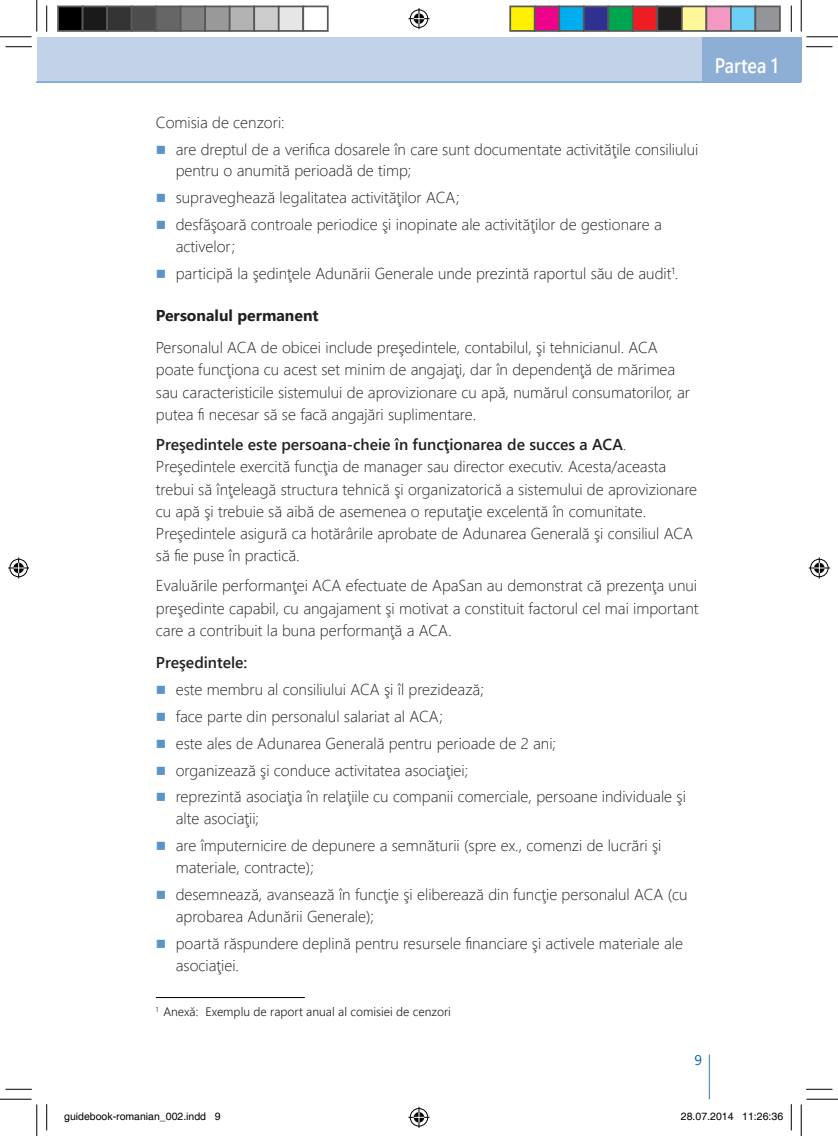
<style>
.page{position:relative;width:838px;height:1136px;background:#fff}
.page>*{position:absolute;margin:0;border:0;box-sizing:border-box;transform-origin:0 0}
.Part_No_01{font:600 21px "Segoe UI";color:#fff;scale:.85 1}
.Indent_01{font:300 15.75px/21.9px "Segoe UI";color:#231f20}
.Body_01{font:300 15.75px/22.2px "Segoe UI";color:#231f20}
.Subhead_01{font:700 15.75px "Segoe UI";color:#231f20}
.Body_01-2{font:600 15.75px "Segoe UI";color:#231f20}
.t1{font:14px "Segoe UI";color:#0068a9}
.Footnote_01{font:300 12.25px "Segoe UI";color:#231f20}
.t2{font:10.5px "Helvetica";color:#000}
.s1{color:#5b94c6}
.s2{font-weight:600}
</style>
<div class="page">
<hr style="left:708px;top:1054px;width:2px;height:44px;background:#5b94c6">
<div style="left:37px;top:37px;width:764px;height:44px;background:#c2d3e9"></div>
<hr style="left:37px;top:81px;width:764px;height:2px;background:#5b94c6">
<hr style="left:156px;top:996px;width:149px;height:1px;background:#000">
<div style="left:701px;top:37px;width:100px;height:44px;background:#8dafd6"></div>
<svg style="left:6px;top:46px;width:26px;height:1px"></svg>
<svg style="left:806px;top:46px;width:26px;height:1px"></svg>
<svg style="left:6px;top:1088px;width:26px;height:1px"></svg>
<svg style="left:806px;top:1088px;width:26px;height:1px"></svg>
<svg style="left:46px;top:6px;width:1px;height:26px"></svg>
<svg style="left:46px;top:1104px;width:1px;height:26px"></svg>
<svg style="left:790px;top:6px;width:1px;height:26px"></svg>
<svg style="left:790px;top:1104px;width:1px;height:26px"></svg>
<hr style="left:0;top:36px;width:32px;height:1px;background:#000">
<hr style="left:806px;top:36px;width:31px;height:1px;background:#000">
<hr style="left:0;top:1098px;width:32px;height:1px;background:#000">
<hr style="left:806px;top:1098px;width:31px;height:1px;background:#000">
<hr style="left:36px;top:0;width:1px;height:31px;background:#000">
<hr style="left:36px;top:1104px;width:1px;height:31px;background:#000">
<hr style="left:800px;top:0;width:1px;height:31px;background:#000">
<hr style="left:800px;top:1104px;width:1px;height:31px;background:#000">
<svg style="left:408px;top:8px;width:21px;height:21px"></svg>
<svg style="left:408px;top:1106px;width:21px;height:21px"></svg>
<svg style="left:8px;top:557px;width:21px;height:21px"></svg>
<svg style="left:808px;top:557px;width:21px;height:21px"></svg>
<div style="left:58px;top:6px;width:25px;height:25px;background:#000"></div>
<div style="left:57px;top:6px;width:26px;height:26px;border:2px solid #595959"></div>
<div style="left:83px;top:6px;width:24px;height:25px;background:#1a1a1a"></div>
<div style="left:82px;top:6px;width:26px;height:26px;border:2px solid #595959"></div>
<div style="left:107px;top:6px;width:25px;height:25px;background:#333"></div>
<div style="left:106px;top:6px;width:26px;height:26px;border:2px solid #595959"></div>
<div style="left:132px;top:6px;width:24px;height:25px;background:#4d4d4d"></div>
<div style="left:131px;top:6px;width:26px;height:26px;border:2px solid #595959"></div>
<div style="left:156px;top:6px;width:25px;height:25px;background:#666"></div>
<div style="left:155px;top:6px;width:26px;height:26px;border:2px solid #595959"></div>
<div style="left:181px;top:6px;width:24px;height:25px;background:#808080"></div>
<div style="left:180px;top:6px;width:26px;height:26px;border:2px solid #595959"></div>
<div style="left:205px;top:6px;width:25px;height:25px;background:#999"></div>
<div style="left:204px;top:6px;width:26px;height:26px;border:2px solid #595959"></div>
<div style="left:230px;top:6px;width:24px;height:25px;background:#b3b3b3"></div>
<div style="left:229px;top:6px;width:26px;height:26px;border:2px solid #595959"></div>
<div style="left:254px;top:6px;width:25px;height:25px;background:#ccc"></div>
<div style="left:253px;top:6px;width:26px;height:26px;border:2px solid #595959"></div>
<div style="left:279px;top:6px;width:24px;height:25px;background:#e6e6e6"></div>
<div style="left:278px;top:6px;width:26px;height:26px;border:2px solid #595959"></div>
<div style="left:302px;top:6px;width:26px;height:26px;border:2px solid #595959"></div>
<div style="left:510px;top:6px;width:24px;height:25px;background:#fff101"></div>
<div style="left:509px;top:6px;width:26px;height:26px;border:2px solid #595959"></div>
<div style="left:534px;top:6px;width:25px;height:25px;background:#ed028c"></div>
<div style="left:534px;top:6px;width:26px;height:26px;border:2px solid #595959"></div>
<div style="left:559px;top:6px;width:24px;height:25px;background:#00aeef"></div>
<div style="left:558px;top:6px;width:26px;height:26px;border:2px solid #595959"></div>
<div style="left:583px;top:6px;width:25px;height:25px;background:#2e3092"></div>
<div style="left:583px;top:6px;width:26px;height:26px;border:2px solid #595959"></div>
<div style="left:608px;top:6px;width:24px;height:25px;background:#00a54f"></div>
<div style="left:607px;top:6px;width:26px;height:26px;border:2px solid #595959"></div>
<div style="left:632px;top:6px;width:25px;height:25px;background:#ee1d23"></div>
<div style="left:632px;top:6px;width:26px;height:26px;border:2px solid #595959"></div>
<div style="left:657px;top:6px;width:24px;height:25px;background:#231f20"></div>
<div style="left:656px;top:6px;width:26px;height:26px;border:2px solid #595959"></div>
<div style="left:681px;top:6px;width:25px;height:25px;background:#fff79a"></div>
<div style="left:681px;top:6px;width:26px;height:26px;border:2px solid #595959"></div>
<div style="left:706px;top:6px;width:24px;height:25px;background:#f499c2"></div>
<div style="left:705px;top:6px;width:26px;height:26px;border:2px solid #595959"></div>
<div style="left:730px;top:6px;width:25px;height:25px;background:#6bcff6"></div>
<div style="left:730px;top:6px;width:26px;height:26px;border:2px solid #595959"></div>
<div style="left:755px;top:6px;width:24px;height:25px;background:#939598"></div>
<div style="left:754px;top:6px;width:26px;height:26px;border:2px solid #595959"></div>
<p class="Part_No_01" style="left:714px;top:49px;width:76px">Partea 1</p>
<p class="Body_01" style="left:156px;top:110px;width:130px">Comisia de cenzori:</p>
<p class="Indent_01" style="left:176px;top:137px;width:524px;text-indent:-20px"><span class="s1">■</span> are dreptul de a verifica dosarele în care sunt documentate activităţile consiliului pentru o anumită perioadă de timp;</p>
<p class="Indent_01" style="left:156px;top:186px;width:305px"><span class="s1">■</span> supraveghează legalitatea activităţilor ACA;</p>
<p class="Indent_01" style="left:176px;top:213px;width:487px;text-indent:-20px"><span class="s1">■</span> desfăşoară controale periodice şi inopinate ale activităţilor de gestionare a activelor;</p>
<p class="Indent_01" style="left:156px;top:261px;width:524px"><span class="s1">■</span> participă la şedinţele Adunării Generale unde prezintă raportul său de audit<sup>1</sup>.</p>
<p class="Subhead_01" style="left:156px;top:302px;width:164px">Personalul permanent</p>
<p class="Body_01" style="left:156px;top:335px;width:535px">Personalul ACA de obicei include preşedintele, contabilul, şi tehnicianul. ACA poate funcţiona cu acest set minim de angajaţi, dar în dependenţă de mărimea sau caracteristicile sistemului de aprovizionare cu apă, numărul consumatorilor, ar putea fi necesar să se facă angajări suplimentare.</p>
<p class="Body_01" style="left:156px;top:432px;width:543px"><span class="s2">Preşedintele este persoana-cheie în funcţionarea de succes a ACA</span>.<br>Preşedintele exercită funcţia de manager sau director executiv. Acesta/aceasta trebui să înţeleagă structura tehnică şi organizatorică a sistemului de aprovizionare cu apă şi trebuie să aibă de asemenea o reputaţie excelentă în comunitate.<br>Preşedintele asigură ca hotărârile aprobate de Adunarea Generală şi consiliul ACA să fie puse în practică.</p>
<p class="Body_01" style="left:156px;top:574px;width:544px;text-align:justify">Evaluările performanţei ACA efectuate de ApaSan au demonstrat că prezenţa unui preşedinte capabil, cu angajament şi motivat a constituit factorul cel mai important care a contribuit la buna performanţă a ACA.</p>
<p class="Body_01-2" style="left:156px;top:649px;width:93px">Preşedintele:</p>
<p class="Indent_01" style="left:156px;top:677px;width:329px"><span class="s1">■</span> este membru al consiliului ACA şi îl prezidează;</p>
<p class="Indent_01" style="left:156px;top:704px;width:288px"><span class="s1">■</span> face parte din personalul salariat al ACA;</p>
<p class="Indent_01" style="left:156px;top:731px;width:401px"><span class="s1">■</span> este ales de Adunarea Generală pentru perioade de 2 ani;</p>
<p class="Indent_01" style="left:156px;top:758px;width:314px"><span class="s1">■</span> organizează şi conduce activitatea asociaţiei;</p>
<p class="Indent_01" style="left:176px;top:785px;width:511px;text-indent:-20px"><span class="s1">■</span> reprezintă asociaţia în relaţiile cu companii comerciale, persoane individuale şi alte asociaţii;</p>
<p class="Indent_01" style="left:176px;top:833px;width:487px;text-indent:-20px"><span class="s1">■</span> are împuternicire de depunere a semnăturii (spre ex., comenzi de lucrări şi materiale, contracte);</p>
<p class="Indent_01" style="left:176px;top:882px;width:513px;text-indent:-20px"><span class="s1">■</span> desemnează, avansează în funcţie şi eliberează din funcţie personalul ACA (cu aprobarea Adunării Generale);</p>
<p class="Indent_01" style="left:176px;top:931px;width:508px;text-indent:-20px"><span class="s1">■</span> poartă răspundere deplină pentru resursele financiare şi activele materiale ale asociaţiei.</p>
<p class="Footnote_01" style="left:156px;top:1001px;width:296px"><sup>1</sup> Anexă: Exemplu de raport anual al comisiei de cenzori</p>
<p class="t1" style="left:694px;top:1048px;width:9px">9</p>
<p class="t2" style="left:64px;top:1109px;width:158px">guidebook-romanian_002.indd 9</p>
<p class="t2" style="left:681px;top:1109px;width:104px">28.07.2014 11:26:36</p>
</div>
